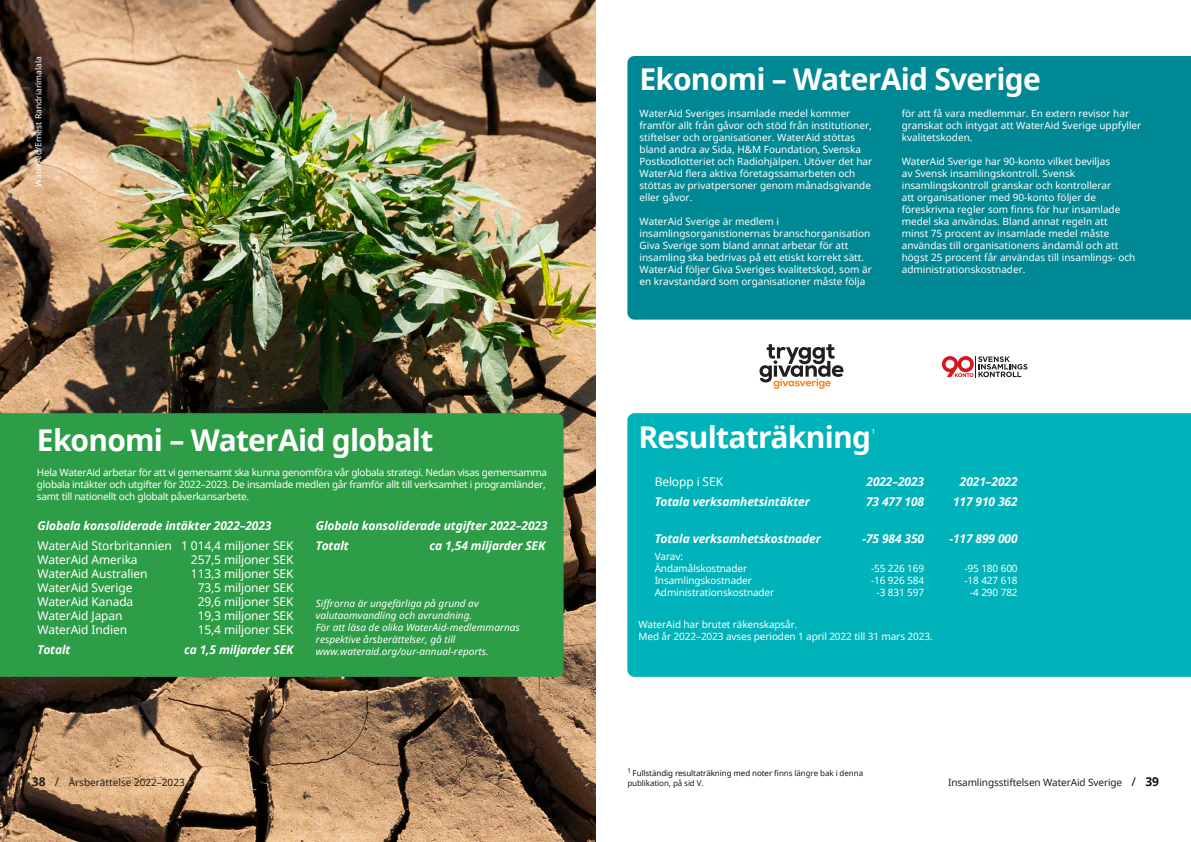
<style>
.page{position:relative;width:1191px;height:842px;background:#fff}
.page>*{position:absolute;margin:0;border:0;box-sizing:border-box;transform-origin:0 0}
.Rubrik_US{font:700 30px "Noto Sans";letter-spacing:-.025em;color:#fff}
.Sifferrubrik{font:12px "Noto Sans";letter-spacing:-.01em;color:#fff}
.Sifferrubrik-2{font:italic 700 12px "Noto Sans";letter-spacing:-.01em;color:#fff}
.Rubrik_US-2{font:10px/12px "Noto Sans";color:#fff}
.Rubrik_US-3{font:10px/12px "Noto Sans";letter-spacing:-.025em;color:#fff}
.Bildtext_US{font:italic 10px/12px "Noto Sans";color:#fff}
.Page_folio_12_14{font:10px "Noto Sans";letter-spacing:-.01em;color:#231f20}
.t1{font:8.5px "Noto Sans";color:#fff}
.t2{font:8px/10px "Noto Sans";letter-spacing:-.01em;color:#201b15}
.t3{font:7px "Noto Sans";color:#fff}
.s1{color:#12110c}
.s2{font-weight:700;font-size:12px}
.s3{font-size:12px}
.s4{font-size:12px;color:#12110c}
.s5{font-weight:700;font-size:12px;color:#12110c}
</style>
<div class="page">
<img style="left:0;top:0;width:595px;height:842px">
<div style="left:627px;top:413px;width:564px;height:264px;background:#00b2b9"></div>
<div style="left:627px;top:56px;width:564px;height:264px;background:#008895"></div>
<svg style="left:942px;top:356px;width:85px;height:21px"></svg>
<svg style="left:759px;top:344px;width:85px;height:45px"></svg>
<div style="left:0;top:413px;width:563px;height:264px;background:#2d9e47"></div>
<p class="t1" style="left:33px;top:187px;width:132px;rotate:-90deg">WaterAid/Ernest Randriarimalala</p>
<p class="Rubrik_US" style="left:37px;top:419px;width:398px">Ekonomi – WaterAid globalt</p>
<p class="Rubrik_US-3" style="left:37px;top:466px;width:512px">Hela WaterAid arbetar för att vi gemensamt ska kunna genomföra vår globala strategi. Nedan visas gemensamma globala intäkter och utgifter för 2022–2023. De insamlade medlen går framför allt till verksamhet i programländer, samt till nationellt och globalt påverkansarbete.</p>
<p class="Sifferrubrik-2" style="left:38px;top:517px;width:235px">Globala konsoliderade intäkter 2022–2023</p>
<p class="Sifferrubrik" style="left:38px;top:537px;width:136px">WaterAid Storbritannien</p>
<p class="Sifferrubrik" style="left:38px;top:551px;width:102px">WaterAid Amerika</p>
<p class="Sifferrubrik" style="left:38px;top:565px;width:112px">WaterAid Australien</p>
<p class="Sifferrubrik" style="left:38px;top:579px;width:96px">WaterAid Sverige</p>
<p class="Sifferrubrik" style="left:38px;top:593px;width:97px">WaterAid Kanada</p>
<p class="Sifferrubrik" style="left:38px;top:607px;width:87px">WaterAid Japan</p>
<p class="Sifferrubrik" style="left:38px;top:621px;width:91px">WaterAid Indien</p>
<p class="Sifferrubrik-2" style="left:38px;top:641px;width:34px">Totalt</p>
<p class="Sifferrubrik-2" style="left:316px;top:517px;width:233px">Globala konsoliderade utgifter 2022–2023</p>
<p class="Sifferrubrik-2" style="left:316px;top:537px;width:34px">Totalt</p>
<p class="Sifferrubrik-2" style="left:429px;top:537px;width:117px">ca 1,54 miljarder SEK</p>
<p class="Sifferrubrik" style="left:181px;top:537px;width:114px">1 014,4 miljoner SEK</p>
<p class="Sifferrubrik" style="left:191px;top:551px;width:104px">257,5 miljoner SEK</p>
<p class="Sifferrubrik" style="left:191px;top:565px;width:104px">113,3 miljoner SEK</p>
<p class="Sifferrubrik" style="left:198px;top:579px;width:97px">73,5 miljoner SEK</p>
<p class="Sifferrubrik" style="left:198px;top:593px;width:97px">29,6 miljoner SEK</p>
<p class="Sifferrubrik" style="left:198px;top:607px;width:97px">19,3 miljoner SEK</p>
<p class="Sifferrubrik" style="left:198px;top:621px;width:97px">15,4 miljoner SEK</p>
<p class="Sifferrubrik-2" style="left:184px;top:641px;width:111px">ca 1,5 miljarder SEK</p>
<p class="Bildtext_US" style="left:316px;top:597px;width:164px">Siffrorna är ungefärliga på grund av valutaomvandling och avrundning.</p>
<p class="Bildtext_US" style="left:316px;top:621px;width:205px">För att läsa de olika WaterAid-medlemmarnas respektive årsberättelser, gå till</p>
<p class="Bildtext_US" style="left:316px;top:645px;width:174px">www.wateraid.org/our-annual-reports.</p>
<p class="Rubrik_US" style="left:639px;top:58px;width:403px">Ekonomi – WaterAid Sverige</p>
<p class="Rubrik_US-2" style="left:639px;top:107px;width:234px">WaterAid Sveriges insamlade medel kommer framför allt från gåvor och stöd från institutioner, stiftelser och organisationer. WaterAid stöttas bland andra av Sida, H&amp;M Foundation, Svenska Postkodlotteriet och Radiohjälpen. Utöver det har WaterAid flera aktiva företagssamarbeten och stöttas av privatpersoner genom månadsgivande eller gåvor.</p>
<p class="Rubrik_US-2" style="left:639px;top:215px;width:234px">WaterAid Sverige är medlem i insamlingsorganistionernas branschorganisation Giva Sverige som bland annat arbetar för att insamling ska bedrivas på ett etiskt korrekt sätt.<br>WaterAid följer Giva Sveriges kvalitetskod, som är en kravstandard som organisationer måste följa</p>
<p class="Rubrik_US-2" style="left:901px;top:107px;width:241px">för att få vara medlemmar. En extern revisor har granskat och intygat att WaterAid Sverige uppfyller kvalitetskoden.</p>
<p class="Rubrik_US-2" style="left:901px;top:155px;width:235px">WaterAid Sverige har 90-konto vilket beviljas<br>av Svensk insamlingskontroll. Svensk insamlingskontroll granskar och kontrollerar<br>att organisationer med 90-konto följer de föreskrivna regler som finns för hur insamlade medel ska användas. Bland annat regeln att minst 75 procent av insamlade medel måste användas till organisationens ändamål och att högst 25 procent får användas till insamlings- och administrationskostnader.</p>
<p class="Rubrik_US" style="left:638px;top:416px;width:234px">Resultaträkning</p>
<p class="t3" style="left:871px;top:426px;width:6px">1</p>
<p class="Sifferrubrik" style="left:654px;top:473px;width:70px">Belopp i SEK</p>
<p class="Sifferrubrik-2" style="left:866px;top:473px;width:59px">2022–2023</p>
<p class="Sifferrubrik-2" style="left:960px;top:473px;width:59px">2021–2022</p>
<p class="Sifferrubrik-2" style="left:654px;top:493px;width:157px">Totala verksamhetsintäkter</p>
<p class="Sifferrubrik-2" style="left:866px;top:493px;width:60px">73 477 108</p>
<p class="Sifferrubrik-2" style="left:953px;top:493px;width:66px">117 910 362</p>
<p class="Sifferrubrik-2" style="left:654px;top:530px;width:168px">Totala verksamhetskostnader</p>
<p class="Sifferrubrik-2" style="left:862px;top:530px;width:63px">-75 984 350</p>
<p class="Sifferrubrik-2" style="left:949px;top:530px;width:70px">-117 899 000</p>
<p class="Rubrik_US-2" style="left:654px;top:550px;width:30px">Varav:</p>
<p class="Rubrik_US-2" style="left:654px;top:562px;width:94px">Ändamålskostnader</p>
<p class="Rubrik_US-2" style="left:871px;top:562px;width:55px">-55 226 169</p>
<p class="Rubrik_US-2" style="left:964px;top:562px;width:55px">-95 180 600</p>
<p class="Rubrik_US-2" style="left:654px;top:574px;width:99px">Insamlingskostnader</p>
<p class="Rubrik_US-2" style="left:871px;top:574px;width:55px">-16 926 584</p>
<p class="Rubrik_US-2" style="left:964px;top:574px;width:55px">-18 427 618</p>
<p class="Rubrik_US-2" style="left:654px;top:586px;width:121px">Administrationskostnader</p>
<p class="Rubrik_US-2" style="left:876px;top:586px;width:49px">-3 831 597</p>
<p class="Rubrik_US-2" style="left:970px;top:586px;width:49px">-4 290 782</p>
<p class="Rubrik_US-2" style="left:638px;top:619px;width:160px">WaterAid har brutet räkenskapsår.</p>
<p class="Rubrik_US-2" style="left:638px;top:631px;width:296px">Med år 2022–2023 avses perioden 1 april 2022 till 31 mars 2023.</p>
<p class="t2" style="left:627px;top:767px;width:237px"><sup>1</sup> <span class="s1">Fullständig resultaträkning med noter</span> finns längre bak i denna publikation, på sid V.</p>
<p class="Page_folio_12_14" style="left:32px;top:775px;width:154px"><span class="s2">38</span> <span class="s3">/</span> Årsberättelse 2022–2023</p>
<p class="Page_folio_12_14" style="left:948px;top:775px;width:212px">Insamlingsstiftelsen WaterAid Sverige <span class="s4">/</span> <span class="s5">39</span></p>
</div>
